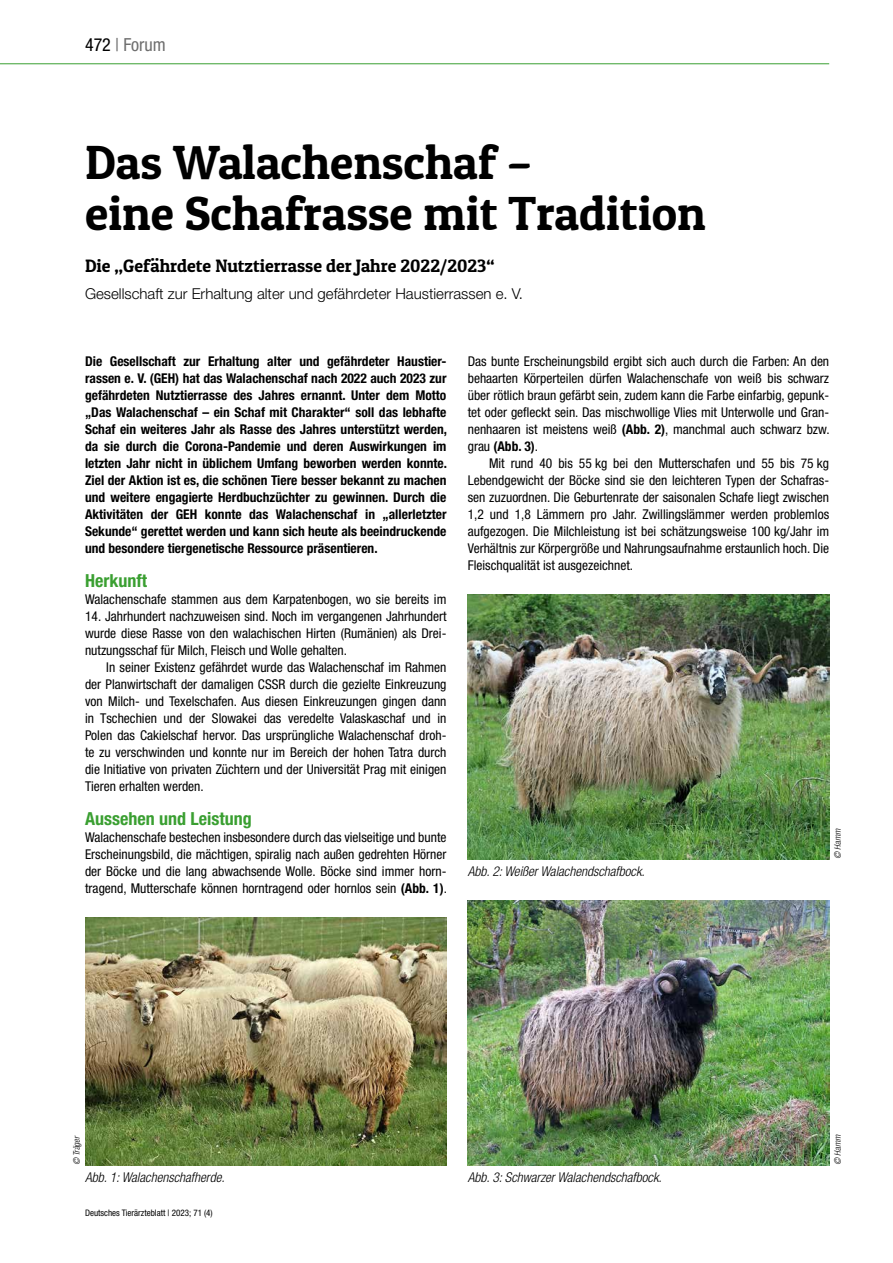
<style>
.page{position:relative;width:893px;height:1263px;background:#fff}
.page>*{position:absolute;margin:0;border:0;box-sizing:border-box;transform-origin:0 0}
.t1{font:48px/51px "Patua One";color:#000}
.t2{font:18px "Patua One";color:#000}
.t3{font:700 condensed 18px "Helvetica Neue LT Std";color:#3a9f31}
.t4{font:condensed 18px "Helvetica Neue LT Std";color:#6e6e6e}
.t5{font:300 15px "Helvetica Neue LT Std";color:#000}
.t6{font:condensed 13.5px/17px "Helvetica Neue LT Std";color:#000;text-align:justify}
.t7{font:700 condensed 13.5px/17px "Helvetica Neue LT Std";color:#000;text-align:justify}
.t8{font:italic 300 condensed 13.5px "Helvetica Neue LT Std";color:#000}
.t9{font:condensed 9px "Helvetica Neue LT Std";color:#000}
.t10{font:italic 300 condensed 9px "Helvetica Neue LT Std";color:#000}
.s1{color:#000}
.s2{font-weight:700}
</style>
<div class="page">
<hr style="left:0;top:63px;width:829px;height:1px;background:#3a9f31">
<img style="left:85px;top:917px;width:361px;height:248px">
<img style="left:468px;top:594px;width:361px;height:265px">
<img style="left:468px;top:900px;width:361px;height:265px">
<h2 class="t4" style="left:85px;top:34px;width:82px"><span class="s1">472</span> | Forum</h2>
<h1 class="t1" style="left:85px;top:136px;width:622px">Das Walachenschaf –<br>eine Schafrasse mit Tradition</h1>
<h2 class="t2" style="left:85px;top:254px;width:411px">Die „Gefährdete Nutztierrasse der Jahre 2022/2023“</h2>
<p class="t5" style="left:85px;top:284px;width:439px">Gesellschaft zur Erhaltung alter und gefährdeter Haustierrassen e. V.</p>
<p class="t7" style="left:85px;top:352px;width:363px">Die Gesellschaft zur Erhaltung alter und gefährdeter Haustier&shy;rassen e. V. (GEH) hat das Walachenschaf nach 2022 auch 2023 zur gefährdeten Nutztierrasse des Jahres ernannt. Unter dem Motto „Das Walachenschaf – ein Schaf mit Charakter“ soll das lebhafte Schaf ein weiteres Jahr als Rasse des Jahres unterstützt werden, da sie durch die Corona-Pandemie und deren Auswirkungen im letzten Jahr nicht in üblichem Umfang beworben werden konnte.<br>Ziel der Aktion ist es, die schönen Tiere besser bekannt zu machen und weitere engagierte Herdbuchzüchter zu gewinnen. Durch die Aktivitäten der GEH konnte das Walachenschaf in „allerletzter Sekunde“ gerettet werden und kann sich heute als beeindruckende und besondere tiergenetische Ressource präsentieren.</p>
<h2 class="t3" style="left:85px;top:569px;width:63px">Herkunft</h2>
<p class="t6" style="left:85px;top:590px;width:363px">Walachenschafe stammen aus dem Karpatenbogen, wo sie bereits im</p>
<p class="t6" style="left:85px;top:607px;width:363px">14. Jahrhundert nachzuweisen sind. Noch im vergangenen Jahrhundert wurde diese Rasse von den walachischen Hirten (Rumänien) als Drei&shy;nutzungsschaf für Milch, Fleisch und Wolle gehalten.</p>
<p class="t6" style="left:85px;top:659px;width:363px;text-indent:21px">In seiner Existenz gefährdet wurde das Walachenschaf im Rahmen der Planwirtschaft der damaligen CSSR durch die gezielte Einkreuzung von Milch- und Texelschafen. Aus diesen Einkreuzungen gingen dann in Tschechien und der Slowakei das veredelte Valaskaschaf und in Polen das Cakielschaf hervor. Das ursprüngliche Walachenschaf droh&shy;te zu verschwinden und konnte nur im Bereich der hohen Tatra durch die Initiative von privaten Züchtern und der Universität Prag mit einigen Tieren erhalten werden.</p>
<h2 class="t3" style="left:85px;top:808px;width:168px">Aussehen und Leistung</h2>
<p class="t6" style="left:85px;top:829px;width:363px">Walachenschafe bestechen insbesondere durch das vielseitige und bunte Erscheinungsbild, die mächtigen, spiralig nach außen gedrehten Hörner der Böcke und die lang abwachsende Wolle. Böcke sind immer horn&shy;tragend, Mutterschafe können horntragend oder hornlos sein <span class="s2">(Abb. 1)</span>.</p>
<p class="t6" style="left:468px;top:352px;width:363px">Das bunte Erscheinungsbild ergibt sich auch durch die Farben: An den behaarten Körperteilen dürfen Walachenschafe von weiß bis schwarz über rötlich braun gefärbt sein, zudem kann die Farbe einfarbig, gepunk&shy;tet oder gefleckt sein. Das mischwollige Vlies mit Unterwolle und Gran&shy;nenhaaren ist meistens weiß <span class="s2">(Abb. 2)</span>, manchmal auch schwarz bzw. grau <span class="s2">(Abb. 3)</span>.</p>
<p class="t6" style="left:468px;top:454px;width:363px;text-indent:21px">Mit rund 40 bis 55 kg bei den Mutterschafen und 55 bis 75 kg Lebendgewicht der Böcke sind sie den leichteren Typen der Schafras&shy;sen zuzuordnen. Die Geburtenrate der saisonalen Schafe liegt zwischen 1,2 und 1,8 Lämmern pro Jahr. Zwillingslämmer werden problemlos aufgezogen. Die Milchleistung ist bei schätzungsweise 100 kg/Jahr im Verhältnis zur Körpergröße und Nahrungsaufnahme erstaunlich hoch. Die Fleischqualität ist ausgezeichnet.</p>
<p class="t8" style="left:468px;top:863px;width:179px">Abb. 2: Weißer Walachendschafbock.</p>
<p class="t10" style="left:833px;top:859px;width:32px;rotate:-90deg">© Hamm</p>
<p class="t10" style="left:71px;top:1165px;width:32px;rotate:-90deg">© Träger</p>
<p class="t8" style="left:85px;top:1170px;width:141px">Abb. 1: Walachenschafherde.</p>
<p class="t9" style="left:85px;top:1208px;width:129px">Deutsches Tierärzteblatt | 2023; 71 (4)</p>
<p class="t8" style="left:468px;top:1170px;width:196px">Abb. 3: Schwarzer Walachendschafbock.</p>
<p class="t10" style="left:833px;top:1165px;width:32px;rotate:-90deg">© Hamm</p>
</div>
